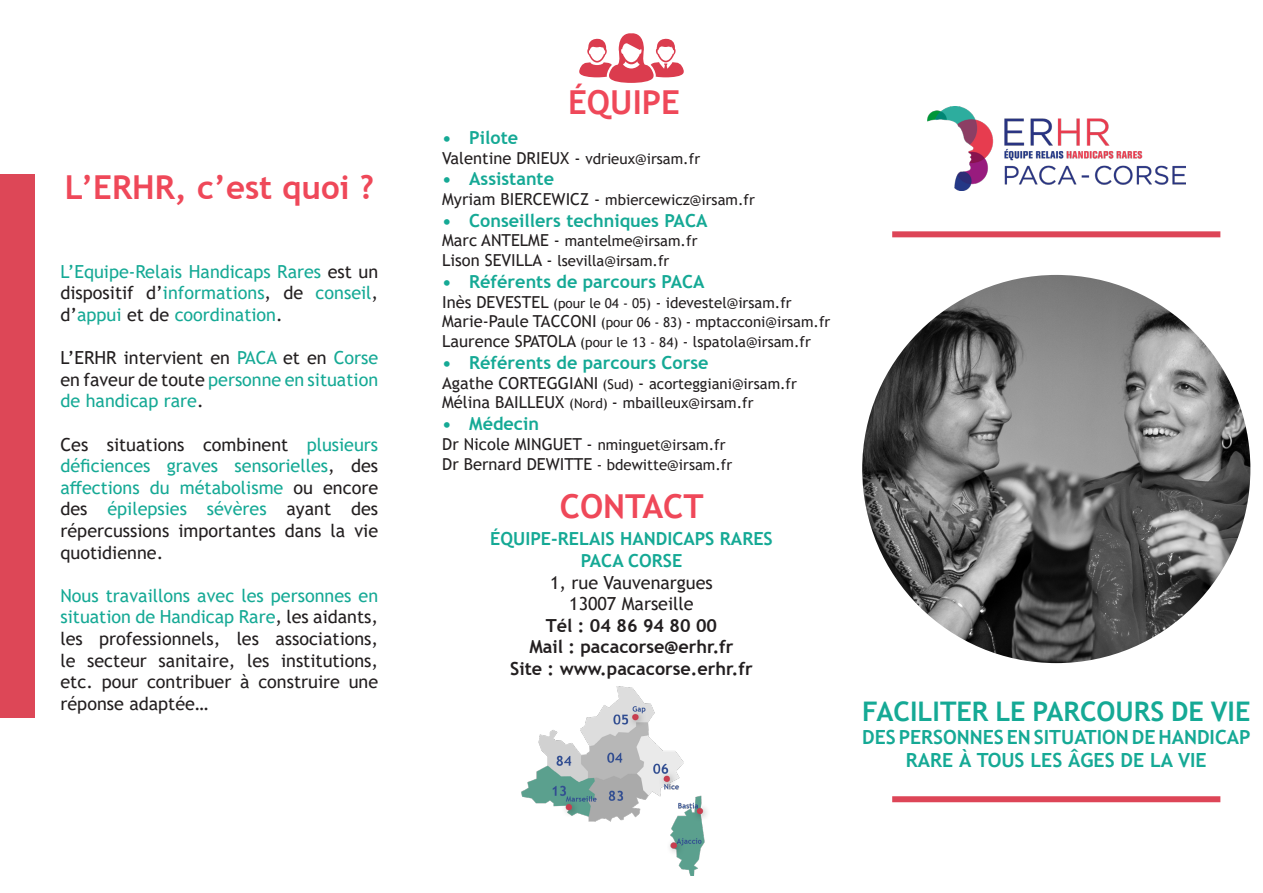
<style>
.page{position:relative;width:1263px;height:893px;background:#fff}
.page>*{position:absolute;margin:0;border:0;box-sizing:border-box;transform-origin:0 0}
.t1{font:700 33px "Trebuchet MS";color:#ef4859}
.t2{font:700 27px "Trebuchet MS";color:#15a995}
.t3{font:700 19.5px/23.4px "Trebuchet MS";color:#15a995;text-align:center}
.t4{font:18px/21.6px "Trebuchet MS";color:#231f20;text-align:justify}
.t5{font:18px/21.6px "Trebuchet MS";color:#15a995;text-align:justify}
.t6{font:700 18px/21.6px "Trebuchet MS";color:#15a995;text-align:center}
.t7{font:700 18px "Trebuchet MS";color:#231f20}
.t8{font:16.5px "Trebuchet MS";color:#231f20}
.t9{font:15px "Trebuchet MS";color:#231f20}
.s1{color:#231f20}
.s2{color:#15a995}
.s3{font-size:15px}
.s4{font-size:16.5px}
.s5{font-size:13.5px}
</style>
<div class="page">
<img style="left:862px;top:275px;width:388px;height:388px;border-radius:194px">
<div style="left:892px;top:796px;width:328px;height:6px;background:#dd4557"></div>
<div style="left:892px;top:231px;width:328px;height:6px;background:#dd4557"></div>
<div style="left:0;top:175px;width:35px;height:543px;background:#dd4757"></div>
<svg style="left:579px;top:33px;width:105px;height:50px"></svg>
<img style="left:522px;top:687px;width:185px;height:188px">
<img style="left:927px;top:107px;width:258px;height:84px">
<p class="t1" style="left:65px;top:167px;width:311px">L’ERHR, c’est quoi ?</p>
<p class="t5" style="left:60px;top:260px;width:319px">L’Equipe-Relais Handicaps Rares <span class="s1">est un dispositif d’</span>informations<span class="s1">, de</span> conseil<span class="s1">, d’</span>appui <span class="s1">et de</span> coordination<span class="s1">.</span></p>
<p class="t5" style="left:60px;top:347px;width:319px"><span class="s1">L’ERHR intervient en</span> PACA <span class="s1">et en</span> Corse <span class="s1">en faveur de toute</span> personne en situation de handicap rare<span class="s1">.</span></p>
<p class="t4" style="left:60px;top:433px;width:319px">Ces situations combinent <span class="s2">plusieurs déficiences graves sensorielles</span>, des <span class="s2">affections du métabolisme</span> ou encore des <span class="s2">épilepsies sévères</span> ayant des répercussions importantes dans la vie quotidienne.</p>
<p class="t4" style="left:60px;top:584px;width:319px"><span class="s2">Nous travaillons avec les personnes en situation de Handicap Rare</span>, les aidants, les professionnels, les associations, le secteur sanitaire, les institutions, etc. pour contribuer à construire une réponse adaptée…</p>
<p class="t1" style="left:568px;top:82px;width:113px">ÉQUIPE</p>
<p class="t6" style="left:442px;top:127px;width:77px">• Pilote</p>
<p class="t8" style="left:442px;top:147px;width:259px">Valentine DRIEUX - <span class="s3">vdrieux@irsam.fr</span></p>
<p class="t6" style="left:442px;top:168px;width:113px">• Assistante</p>
<p class="t9" style="left:442px;top:190px;width:314px"><span class="s4">Myriam BIERCEWICZ -</span> mbiercewicz@irsam.fr</p>
<p class="t6" style="left:442px;top:209px;width:267px">• Conseillers techniques PACA</p>
<p class="t9" style="left:442px;top:232px;width:257px"><span class="s4">Marc ANTELME -</span> mantelme@irsam.fr</p>
<p class="t9" style="left:442px;top:251px;width:229px"><span class="s4">Lison SEVILLA -</span> lsevilla@irsam.fr</p>
<p class="t6" style="left:442px;top:271px;width:264px">• Référents de parcours PACA</p>
<p class="t9" style="left:442px;top:293px;width:351px"><span class="s4">Inès DEVESTEL</span> <span class="s5">(pour le 04 - 05)</span> - idevestel@irsam.fr</p>
<p class="t9" style="left:442px;top:313px;width:390px"><span class="s4">Marie-Paule TACCONI</span> <span class="s5">(pour 06 - 83)</span> - mptacconi@irsam.fr</p>
<p class="t9" style="left:442px;top:332px;width:370px"><span class="s4">Laurence SPATOLA</span> <span class="s5">(pour le 13 - 84)</span> - lspatola@irsam.fr</p>
<p class="t6" style="left:442px;top:352px;width:268px">• Référents de parcours Corse</p>
<p class="t9" style="left:442px;top:374px;width:356px"><span class="s4">Agathe CORTEGGIANI</span> <span class="s5">(Sud)</span> <span class="s4">-</span> acorteggiani@irsam.fr</p>
<p class="t9" style="left:442px;top:394px;width:313px"><span class="s4">Mélina BAILLEUX</span> <span class="s5">(Nord)</span> <span class="s4">-</span> mbailleux@irsam.fr</p>
<p class="t6" style="left:442px;top:413px;width:98px">• Médecin</p>
<p class="t9" style="left:442px;top:435px;width:285px"><span class="s4">Dr Nicole MINGUET -</span> nminguet@irsam.fr</p>
<p class="t9" style="left:442px;top:455px;width:291px"><span class="s4">Dr Bernard DEWITTE</span> - bdewitte@irsam.fr</p>
<p class="t1" style="left:560px;top:486px;width:145px">CONTACT</p>
<p class="t6" style="left:490px;top:528px;width:284px">ÉQUIPE-RELAIS HANDICAPS RARES<br>PACA CORSE</p>
<p class="t4" style="left:550px;top:571px;width:164px">1, rue Vauvenargues</p>
<p class="t4" style="left:569px;top:593px;width:126px">13007 Marseille</p>
<p class="t7" style="left:546px;top:614px;width:173px">Tél : 04 86 94 80 00</p>
<p class="t7" style="left:529px;top:636px;width:206px">Mail : pacacorse@erhr.fr</p>
<p class="t7" style="left:510px;top:657px;width:244px">Site : www.pacacorse.erhr.fr</p>
<p class="t2" style="left:862px;top:694px;width:390px">FACILITER LE PARCOURS DE VIE</p>
<p class="t3" style="left:862px;top:725px;width:390px">DES PERSONNES EN SITUATION DE HANDICAP<br>RARE À TOUS LES ÂGES DE LA VIE</p>
</div>
